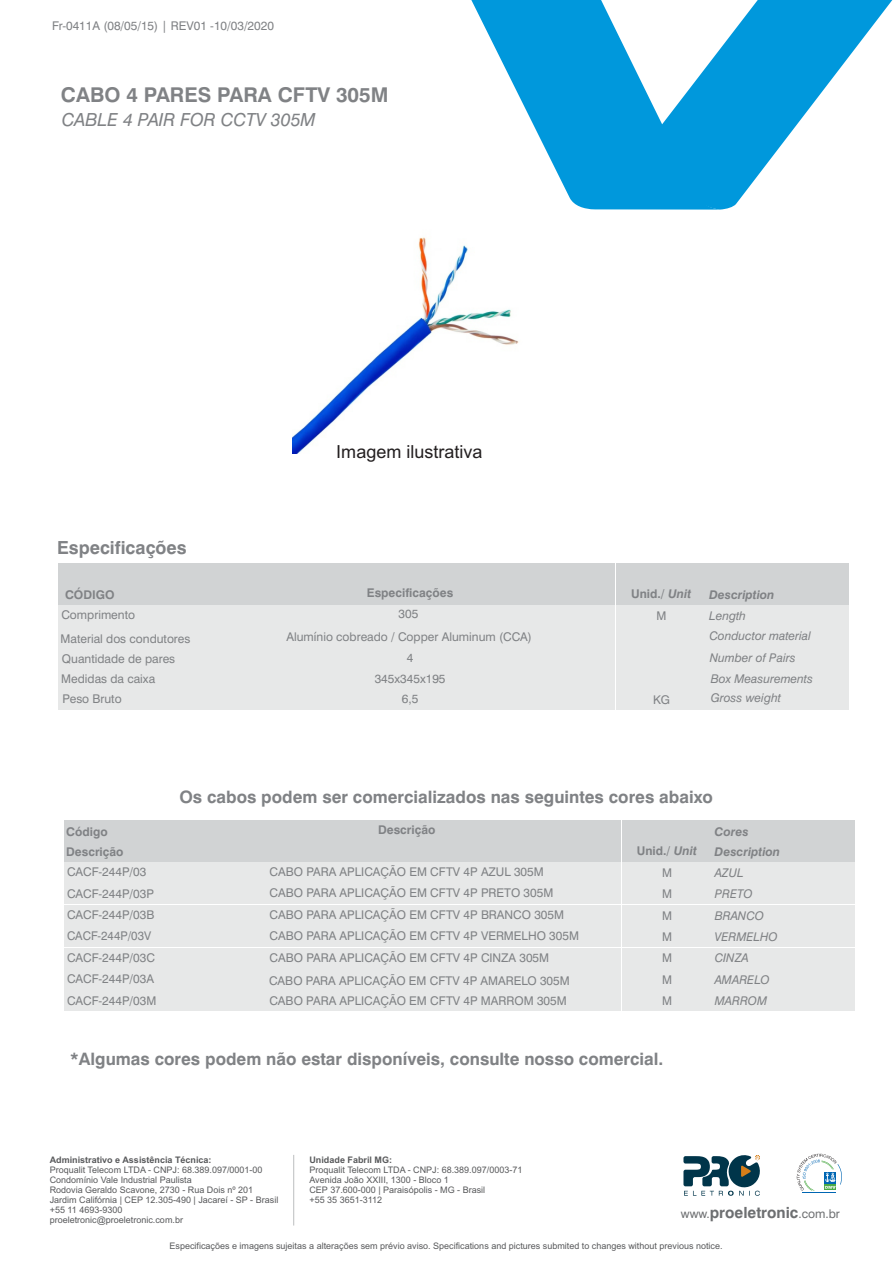
<style>
.page{position:relative;width:893px;height:1262px;background:#fff}
.page>*{position:absolute;margin:0;border:0;box-sizing:border-box;transform-origin:0 0}
.t1{font:700 20.4px "Swiss 721 BT";color:#808285}
.t2{font:italic 18px "Swiss 721 BT";color:#808285}
.t3{font:18px "Arial";color:#231f20}
.t4{font:700 18px "Swiss 721 BT";color:#808285}
.t5{font:700 17.1px "Swiss 721 BT";color:#808285}
.t6{font:700 15.45px "Swiss 721 BT";color:#6d6f71}
.t7{font:12px/21.5px "Swiss 721 BT";color:#808285}
.t8{font:italic 12px/21.5px "Swiss 721 BT";color:#808285}
.t9{font:700 12px "Swiss 721 BT";color:#808285}
.t10{font:italic 700 12px "Swiss 721 BT";color:#808285}
.t11{font:9px/10.1px "Arial";color:#58595b}
.t12{font:700 9px "Arial";color:#58595b}
.s1{font-style:italic}
.s2{font-weight:400;font-size:12.15px}
</style>
<div class="page">
<hr style="left:293px;top:1154px;width:1px;height:71px;background:#bcbec0">
<svg style="left:720px;top:0;width:173px;height:210px;fill:#089bdd"></svg>
<svg style="left:471px;top:0;width:249px;height:210px;fill:#0098dc"></svg>
<svg style="left:683px;top:1155px;width:77px;height:40px"></svg>
<hr style="left:802px;top:1192px;width:34px;height:1px;background:#0066b3">
<svg style="left:796px;top:1153px;width:46px;height:37px"></svg>
<div style="left:58px;top:563px;width:145px;height:20px;background:#d1d3d4"></div>
<div style="left:204px;top:563px;width:411px;height:20px;background:#d1d3d4"></div>
<div style="left:616px;top:563px;width:90px;height:20px;background:#d1d3d4"></div>
<div style="left:58px;top:584px;width:145px;height:20px;background:#d1d3d4"></div>
<div style="left:204px;top:584px;width:411px;height:20px;background:#d1d3d4"></div>
<div style="left:616px;top:584px;width:90px;height:20px;background:#d1d3d4"></div>
<div style="left:58px;top:605px;width:145px;height:20px;background:#e7e8e8"></div>
<div style="left:204px;top:605px;width:411px;height:20px;background:#e7e8e8"></div>
<div style="left:616px;top:605px;width:90px;height:20px;background:#e7e8e8"></div>
<div style="left:58px;top:626px;width:145px;height:20px;background:#e7e8e8"></div>
<div style="left:204px;top:626px;width:411px;height:20px;background:#e7e8e8"></div>
<div style="left:616px;top:626px;width:90px;height:20px;background:#e7e8e8"></div>
<div style="left:58px;top:647px;width:145px;height:20px;background:#e7e8e8"></div>
<div style="left:204px;top:647px;width:411px;height:20px;background:#e7e8e8"></div>
<div style="left:616px;top:647px;width:90px;height:20px;background:#e7e8e8"></div>
<div style="left:58px;top:668px;width:145px;height:20px;background:#e7e8e8"></div>
<div style="left:204px;top:668px;width:411px;height:20px;background:#e7e8e8"></div>
<div style="left:616px;top:668px;width:90px;height:20px;background:#e7e8e8"></div>
<div style="left:58px;top:689px;width:145px;height:20px;background:#e7e8e8"></div>
<div style="left:616px;top:689px;width:90px;height:20px;background:#e7e8e8"></div>
<div style="left:707px;top:563px;width:142px;height:20px;background:#d1d3d4"></div>
<div style="left:707px;top:584px;width:142px;height:20px;background:#d1d3d4"></div>
<div style="left:707px;top:605px;width:142px;height:20px;background:#e7e8e8"></div>
<div style="left:707px;top:626px;width:142px;height:20px;background:#e7e8e8"></div>
<div style="left:707px;top:647px;width:142px;height:20px;background:#e7e8e8"></div>
<div style="left:707px;top:668px;width:142px;height:20px;background:#e7e8e8"></div>
<div style="left:707px;top:689px;width:142px;height:20px;background:#e7e8e8"></div>
<div style="left:204px;top:689px;width:411px;height:20px;background:#e7e8e8"></div>
<div style="left:64px;top:820px;width:145px;height:20px;background:#d1d3d4"></div>
<div style="left:210px;top:820px;width:411px;height:20px;background:#d1d3d4"></div>
<div style="left:622px;top:820px;width:89px;height:20px;background:#d1d3d4"></div>
<div style="left:64px;top:841px;width:145px;height:20px;background:#d1d3d4"></div>
<div style="left:210px;top:841px;width:411px;height:20px;background:#d1d3d4"></div>
<div style="left:622px;top:841px;width:89px;height:20px;background:#d1d3d4"></div>
<div style="left:64px;top:862px;width:145px;height:20px;background:#e7e8e8"></div>
<div style="left:64px;top:883px;width:145px;height:20px;background:#e7e8e8"></div>
<div style="left:64px;top:905px;width:145px;height:20px;background:#e7e8e8"></div>
<div style="left:64px;top:926px;width:145px;height:20px;background:#e7e8e8"></div>
<div style="left:64px;top:948px;width:145px;height:20px;background:#e7e8e8"></div>
<div style="left:64px;top:969px;width:145px;height:20px;background:#e7e8e8"></div>
<div style="left:64px;top:991px;width:145px;height:20px;background:#e7e8e8"></div>
<div style="left:210px;top:862px;width:411px;height:20px;background:#e7e8e8"></div>
<div style="left:210px;top:883px;width:411px;height:20px;background:#e7e8e8"></div>
<div style="left:210px;top:905px;width:411px;height:20px;background:#e7e8e8"></div>
<div style="left:210px;top:926px;width:411px;height:20px;background:#e7e8e8"></div>
<div style="left:210px;top:948px;width:411px;height:20px;background:#e7e8e8"></div>
<div style="left:210px;top:969px;width:411px;height:20px;background:#e7e8e8"></div>
<div style="left:210px;top:991px;width:411px;height:20px;background:#e7e8e8"></div>
<div style="left:622px;top:862px;width:89px;height:20px;background:#e7e8e8"></div>
<div style="left:622px;top:883px;width:89px;height:20px;background:#e7e8e8"></div>
<div style="left:622px;top:905px;width:89px;height:20px;background:#e7e8e8"></div>
<div style="left:622px;top:926px;width:89px;height:20px;background:#e7e8e8"></div>
<div style="left:622px;top:948px;width:89px;height:20px;background:#e7e8e8"></div>
<div style="left:622px;top:969px;width:89px;height:20px;background:#e7e8e8"></div>
<div style="left:622px;top:991px;width:89px;height:20px;background:#e7e8e8"></div>
<div style="left:712px;top:820px;width:142px;height:20px;background:#d1d3d4"></div>
<div style="left:712px;top:841px;width:142px;height:20px;background:#d1d3d4"></div>
<div style="left:712px;top:862px;width:142px;height:20px;background:#e7e8e8"></div>
<div style="left:712px;top:883px;width:142px;height:20px;background:#e7e8e8"></div>
<div style="left:712px;top:905px;width:142px;height:20px;background:#e7e8e8"></div>
<div style="left:712px;top:926px;width:142px;height:20px;background:#e7e8e8"></div>
<div style="left:712px;top:948px;width:142px;height:20px;background:#e7e8e8"></div>
<div style="left:712px;top:969px;width:142px;height:20px;background:#e7e8e8"></div>
<div style="left:712px;top:991px;width:142px;height:20px;background:#e7e8e8"></div>
<img style="left:293px;top:237px;width:226px;height:216px">
<p class="t7" style="left:52px;top:16px;width:223px">Fr-0411A (08/05/15) | REV01 -10/03/2020</p>
<h1 class="t1" style="left:61px;top:87px;width:329px">CABO 4 PARES PARA CFTV 305M</h1>
<h2 class="t2" style="left:62px;top:112px;width:255px">CABLE 4 PAIR FOR CCTV 305M</h2>
<h2 class="t4" style="left:57px;top:541px;width:131px">Especificações</h2>
<h2 class="t3" style="left:336px;top:445px;width:148px">Imagem ilustrativa</h2>
<p class="t9" style="left:65px;top:590px;width:51px">CÓDIGO</p>
<p class="t9" style="left:367px;top:588px;width:88px">Especificações</p>
<p class="t9" style="left:631px;top:589px;width:62px">Unid./ <span class="s1">Unit</span></p>
<p class="t10" style="left:709px;top:589px;width:67px">Description</p>
<p class="t7" style="left:61px;top:605px;width:75px">Comprimento</p>
<p class="t7" style="left:398px;top:604px;width:21px">305</p>
<p class="t7" style="left:62px;top:649px;width:115px">Quantidade de pares</p>
<p class="t7" style="left:62px;top:689px;width:61px">Peso Bruto</p>
<p class="t8" style="left:710px;top:688px;width:72px">Gross weight</p>
<p class="t7" style="left:656px;top:605px;width:11px">M</p>
<p class="t8" style="left:709px;top:606px;width:38px">Length</p>
<p class="t8" style="left:709px;top:625px;width:103px">Conductor material</p>
<p class="t7" style="left:286px;top:627px;width:247px">Alumínio cobreado / Copper Aluminum (CCA)</p>
<p class="t7" style="left:61px;top:629px;width:131px">Material dos condutores</p>
<p class="t8" style="left:710px;top:648px;width:87px">Number of Pairs</p>
<p class="t7" style="left:407px;top:647px;width:8px">4</p>
<p class="t8" style="left:711px;top:669px;width:104px">Box Measurements</p>
<p class="t7" style="left:374px;top:668px;width:72px">345x345x195</p>
<p class="t7" style="left:61px;top:669px;width:95px">Medidas da caixa</p>
<p class="t7" style="left:402px;top:688px;width:18px">6,5</p>
<p class="t7" style="left:653px;top:690px;width:18px">KG</p>
<h3 class="t5" style="left:179px;top:790px;width:535px">Os cabos podem ser comercializados nas seguintes cores abaixo</h3>
<p class="t9" style="left:66px;top:827px;width:43px">Código</p>
<p class="t9" style="left:378px;top:825px;width:59px">Descrição</p>
<p class="t9" style="left:66px;top:846px;width:59px">Descrição</p>
<p class="t7" style="left:67px;top:862px;width:91px">CACF-244P/03<br>CACF-244P/03P<br>CACF-244P/03B<br>CACF-244P/03V<br>CACF-244P/03C<br>CACF-244P/03A<br>CACF-244P/03M</p>
<p class="t7" style="left:269px;top:862px;width:311px">CABO PARA APLICAÇÃO EM CFTV 4P AZUL 305M CABO PARA APLICAÇÃO EM CFTV 4P PRETO 305M CABO PARA APLICAÇÃO EM CFTV 4P BRANCO 305M CABO PARA APLICAÇÃO EM CFTV 4P VERMELHO 305M CABO PARA APLICAÇÃO EM CFTV 4P CINZA 305M</p>
<p class="t7" style="left:269px;top:972px;width:302px;line-height:20px">CABO PARA APLICAÇÃO EM CFTV 4P AMARELO 305M<br>CABO PARA APLICAÇÃO EM CFTV 4P MARROM 305M</p>
<p class="t10" style="left:714px;top:827px;width:35px">Cores</p>
<p class="t9" style="left:636px;top:846px;width:62px">Unid./ <span class="s1">Unit</span></p>
<p class="t10" style="left:714px;top:846px;width:67px">Description</p>
<p class="t7" style="left:662px;top:862px;width:11px;text-align:justify">M M M M M M M</p>
<p class="t8" style="left:714px;top:862px;width:65px">AZUL<br>PRETO<br>BRANCO<br>VERMELHO<br>CINZA<br>AMARELO<br>MARROM</p>
<h3 class="t5" style="left:70px;top:1051px;width:594px">*Algumas cores podem não estar disponíveis, consulte nosso comercial.</h3>
<p class="t12" style="left:50px;top:1156px;width:163px">Administrativo e Assistência Técnica:</p>
<p class="t11" style="left:50px;top:1165px;width:230px">Proqualit Telecom LTDA - CNPJ: 68.389.097/0001-00<br>Condomínio Vale Industrial Paulista<br>Rodovia Geraldo Scavone, 2730 - Rua Dois nº 201<br>Jardim Califórnia | CEP 12.305-490 | Jacareí - SP - Brasil +55 11 4693-9300<br>proeletronic@proeletronic.com.br</p>
<p class="t12" style="left:309px;top:1156px;width:84px">Unidade Fabril MG:</p>
<p class="t11" style="left:309px;top:1165px;width:214px">Proqualit Telecom LTDA - CNPJ: 68.389.097/0003-71<br>Avenida João XXIII, 1300 - Bloco 1<br>CEP 37.600-000 | Paraisópolis - MG - Brasil<br>+55 35 3651-3112</p>
<p class="t6" style="left:681px;top:1205px;width:160px"><span class="s2">www.</span>proeletronic<span class="s2">.com.br</span></p>
<p class="t11" style="left:169px;top:1241px;width:554px">Especificações e imagens sujeitas a alterações sem prévio aviso. Specifications and pictures submited to changes without previous notice.</p>
</div>
